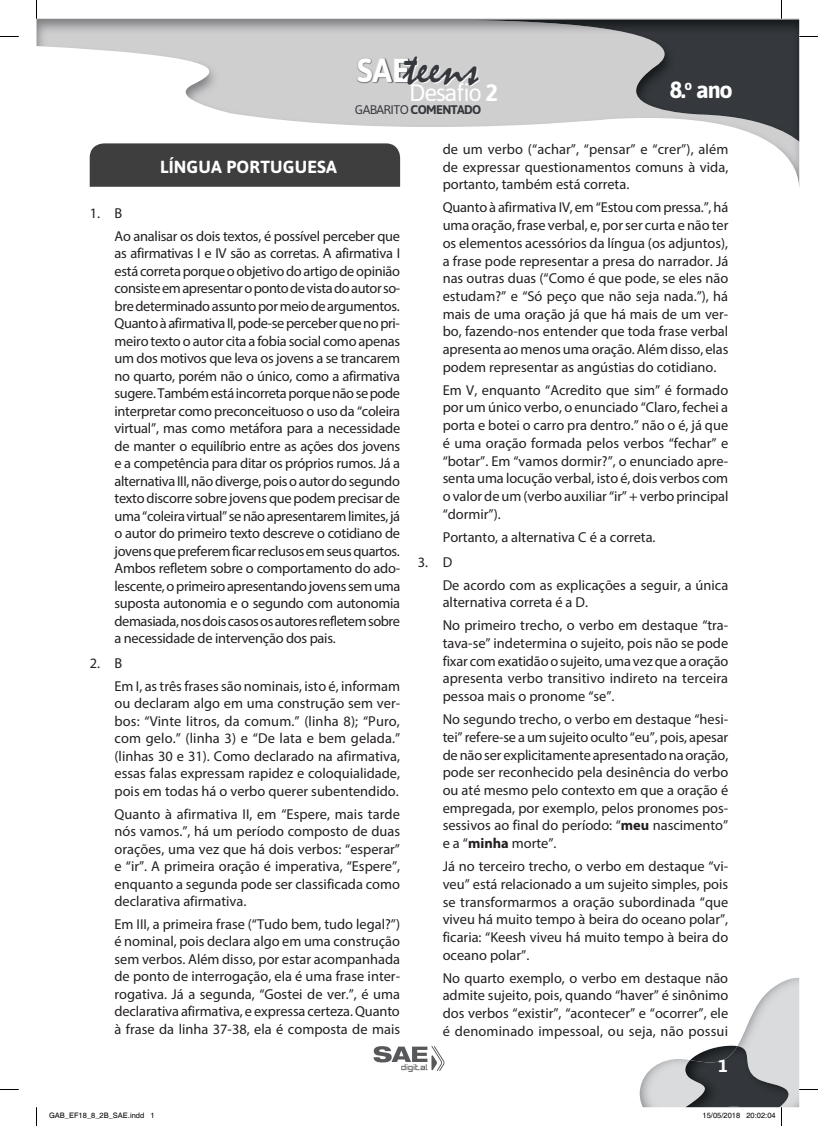
<style>
.page{position:relative;width:818px;height:1126px;background:#fff}
.page>*{position:absolute;margin:0;border:0;box-sizing:border-box;transform-origin:0 0}
.t1{font:49px "Mistral";color:#35383d}
.t2{font:23.75px "Asap";letter-spacing:-.05em;color:#fff}
.t3{font:700 23.38px "Asap";color:#fff}
.t4{font:700 17.5px "Asap";letter-spacing:.01em;color:#fff}
.t5{font:14.38px/17.5px "Myriad Pro";color:#231f20;text-align:justify}
.t6{font:14.38px/22.9px "Myriad Pro";letter-spacing:-.02em;color:#231f20}
.t7{font:700 12.5px "Asap";letter-spacing:-.05em;color:#35383d}
.t8{font:7.5px "Helvetica";color:#000}
.s1{font-family:"Asap";font-weight:700;font-size:33.62px;color:#fff}
.s2{font-weight:700}
.s3{font-weight:400}
</style>
<div class="page">
<img style="left:185px;top:61px;width:270px;height:66px">
<img style="left:769px;top:142px;width:29px;height:6px">
<img style="left:778px;top:148px;width:21px;height:36px">
<img style="left:455px;top:20px;width:344px;height:122px">
<img style="left:639px;top:977px;width:159px;height:130px">
<img style="left:685px;top:1045px;width:103px;height:62px">
<div style="left:90px;top:143px;width:310px;height:44px;background:#3e3e3f"></div>
<img style="left:357px;top:57px;width:52px;height:26px">
<svg style="left:373px;top:1046px;width:71px;height:25px"></svg>
<hr style="left:798px;top:35px;width:19px;height:3px;background:#fff">
<svg style="left:0;top:36px;width:19px;height:1px"></svg>
<svg style="left:798px;top:36px;width:19px;height:1px"></svg>
<svg style="left:0;top:1089px;width:19px;height:1px"></svg>
<svg style="left:798px;top:1089px;width:19px;height:1px"></svg>
<svg style="left:36px;top:0;width:1px;height:19px"></svg>
<svg style="left:36px;top:1107px;width:1px;height:18px"></svg>
<svg style="left:702px;top:1107px;width:78px;height:1px"></svg>
<h1 class="t1" style="left:356px;top:38px;width:124px"><span class="s1">SAE</span>teens</h1>
<h2 class="t2" style="left:409px;top:77px;width:90px">Desafio <span class="s2">2</span></h2>
<p class="t7" style="left:354px;top:101px;width:128px"><span class="s3">GABARITO</span> COMENTADO</p>
<h3 class="t3" style="left:669px;top:74px;width:65px">8.<sup>o</sup> ano</h3>
<p class="t4" style="left:160px;top:155px;width:178px">LÍNGUA PORTUGUESA</p>
<p class="t6" style="left:114px;top:201px;width:287px;text-indent:-25px">1. B<br>Ao analisar os dois textos, é possível perceber que</p>
<p class="t5" style="left:114px;top:244px;width:287px">as afirmativas I e IV são as corretas. A afirmativa I está correta porque o objetivo do artigo de opinião consiste em apresentar o ponto de vista do autor so&shy;bre determinado assunto por meio de argumentos.<br>Quanto à afirmativa II, pode-se perceber que no pri&shy;meiro texto o autor cita a fobia social como apenas um dos motivos que leva os jovens a se trancarem no quarto, porém não o único, como a afirmativa sugere. Também está incorreta porque não se pode interpretar como preconceituoso o uso da “coleira virtual”, mas como metáfora para a necessidade de manter o equilíbrio entre as ações dos jovens e a competência para ditar os próprios rumos. Já a alternativa III, não diverge, pois o autor do segundo texto discorre sobre jovens que podem precisar de uma “coleira virtual” se não apresentarem limites, já o autor do primeiro texto descreve o cotidiano de jovens que preferem ficar reclusos em seus quartos.<br>Ambos refletem sobre o comportamento do ado&shy;lescente, o primeiro apresentando jovens sem uma suposta autonomia e o segundo com autonomia demasiada, nos dois casos os autores refletem sobre a necessidade de intervenção dos pais.</p>
<p class="t5" style="left:114px;top:651px;width:287px;line-height:22.9px;text-indent:-25px">2. B<br>Em I, as três frases são nominais, isto é, informam</p>
<p class="t5" style="left:114px;top:694px;width:287px">ou declaram algo em uma construção sem ver&shy;bos: “Vinte litros, da comum.” (linha 8); “Puro, com gelo.” (linha 3) e “De lata e bem gelada.” (linhas 30 e 31). Como declarado na afirmativa, essas falas expressam rapidez e coloquialidade, pois em todas há o verbo querer subentendido.</p>
<p class="t5" style="left:114px;top:804px;width:287px">Quanto à afirmativa II, em “Espere, mais tarde nós vamos.”, há um período composto de duas orações, uma vez que há dois verbos: “esperar” e “ir”. A primeira oração é imperativa, “Espere”, enquanto a segunda pode ser classificada como declarativa afirmativa.</p>
<p class="t5" style="left:114px;top:914px;width:287px">Em III, a primeira frase (“Tudo bem, tudo legal?”) é nominal, pois declara algo em uma construção sem verbos. Além disso, por estar acompanhada de ponto de interrogação, ela é uma frase inter&shy;rogativa. Já a segunda, “Gostei de ver.”, é uma declarativa afirmativa, e expressa certeza. Quanto à frase da linha 37-38, ela é composta de mais</p>
<p class="t5" style="left:442px;top:140px;width:287px">de um verbo (“achar”, “pensar” e “crer”), além de expressar questionamentos comuns à vida, portanto, também está correta.</p>
<p class="t5" style="left:442px;top:198px;width:287px">Quanto à afirmativa IV, em “Estou com pressa.”, há uma oração, frase verbal, e, por ser curta e não ter os elementos acessórios da língua (os adjuntos), a frase pode representar a presa do narrador. Já nas outras duas (“Como é que pode, se eles não estudam?” e “Só peço que não seja nada.”), há mais de uma oração já que há mais de um ver&shy;bo, fazendo-nos entender que toda frase verbal apresenta ao menos uma oração. Além disso, elas podem representar as angústias do cotidiano.</p>
<p class="t5" style="left:442px;top:381px;width:287px">Em V, enquanto “Acredito que sim” é formado por um único verbo, o enunciado “Claro, fechei a porta e botei o carro pra dentro.” não o é, já que é uma oração formada pelos verbos “fechar” e “botar”. Em “vamos dormir?”, o enunciado apre&shy;senta uma locução verbal, isto é, dois verbos com o valor de um (verbo auxiliar “ir” + verbo principal “dormir”).</p>
<p class="t5" style="left:442px;top:528px;width:214px">Portanto, a alternativa C é a correta.</p>
<p class="t5" style="left:442px;top:550px;width:287px;line-height:23px;text-indent:-25px">3. D<br>De acordo com as explicações a seguir, a única</p>
<p class="t5" style="left:442px;top:590px;width:287px;line-height:23px">alternativa correta é a D.<br>No primeiro trecho, o verbo em destaque “tra-</p>
<p class="t5" style="left:442px;top:634px;width:287px">tava-se” indetermina o sujeito, pois não se pode fixar com exatidão o sujeito, uma vez que a oração apresenta verbo transitivo indireto na terceira pessoa mais o pronome “se”.</p>
<p class="t5" style="left:442px;top:710px;width:287px">No segundo trecho, o verbo em destaque “hesi&shy;tei” refere-se a um sujeito oculto “eu”, pois, apesar de não ser explicitamente apresentado na oração, pode ser reconhecido pela desinência do verbo ou até mesmo pelo contexto em que a oração é empregada, por exemplo, pelos pronomes pos&shy;sessivos ao final do período: “<span class="s2">meu</span> nascimento” e a “<span class="s2">minha</span> morte”.</p>
<p class="t5" style="left:442px;top:857px;width:287px">Já no terceiro trecho, o verbo em destaque “vi&shy;veu” está relacionado a um sujeito simples, pois se transformarmos a oração subordinada “que viveu há muito tempo à beira do oceano polar”, ficaria: “Keesh viveu há muito tempo à beira do oceano polar”.</p>
<p class="t5" style="left:442px;top:968px;width:287px">No quarto exemplo, o verbo em destaque não admite sujeito, pois, quando “haver” é sinônimo dos verbos “existir”, “acontecer” e “ocorrer”, ele é denominado impessoal, ou seja, não possui</p>
<p class="t4" style="left:718px;top:1054px;width:11px">1</p>
<p class="t8" style="left:49px;top:1111px;width:107px">GAB_EF18_8_2B_SAE.indd 1</p>
<p class="t8" style="left:702px;top:1111px;width:74px">15/05/2018 20:02:04</p>
</div>
